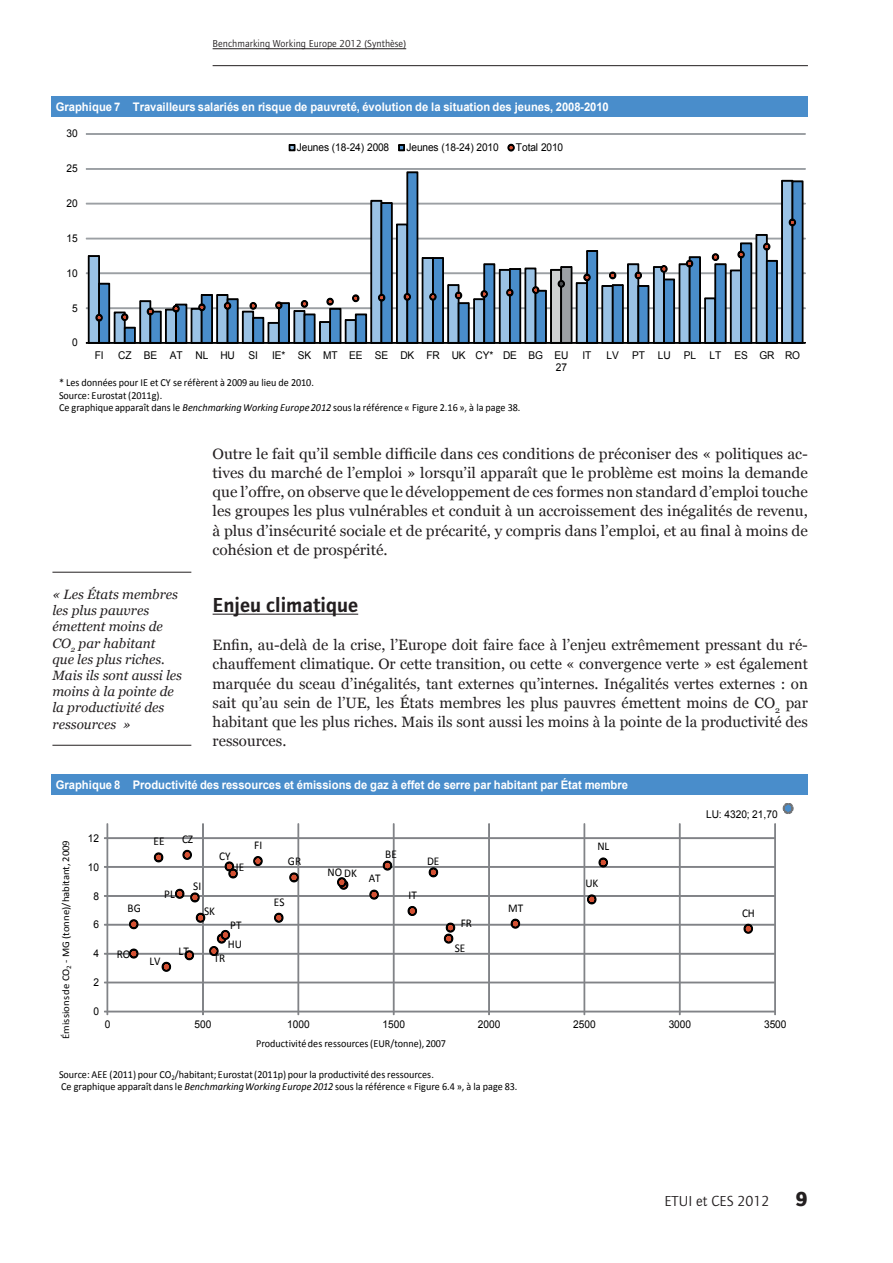
<style>
.page{position:relative;width:893px;height:1263px;background:#fff}
.page>*{position:absolute;margin:0;border:0;box-sizing:border-box;transform-origin:0 0}
.t1{font:600 21px "Foundry Journal";color:#231f20}
.t2{font:15px/19.2px "Georgia";color:#231f20;text-align:justify}
.t3{font:15px "Foundry Journal";color:#231f20}
.t4{font:italic 13.5px/16.2px "Georgia";color:#231f20}
.t5{font:700 11.85px "Arial";color:#fff;scale:.95 1}
.t6{font:11.85px "Calibri";color:#000;scale:.95 1}
.t7{font:10.65px/12.8px "Calibri";color:#000;scale:.95 1}
.t8{font:10.65px/12.1px "Arial";letter-spacing:-.005em;color:#000;text-align:right;scale:.95 1}
.t9{font:10.5px "Foundry Journal";color:#231f20}
.t10{font:10.2px "Calibri";color:#000;scale:1.06 1}
.s1{font-style:italic}
.s2{font-weight:700;font-size:20.85px}
</style>
<div class="page">
<hr style="left:213px;top:65px;width:595px;height:1px;background:#231f20">
<hr style="left:213px;top:48px;width:193px;height:1px;background:#231f20">
<hr style="left:213px;top:614px;width:145px;height:1px;background:#231f20">
<div style="left:86px;top:308px;width:719px;height:1px;border:1px solid #9ca0a4"></div>
<div style="left:86px;top:273px;width:719px;height:1px;border:1px solid #9ca0a4"></div>
<div style="left:86px;top:238px;width:719px;height:1px;border:1px solid #9ca0a4"></div>
<div style="left:86px;top:203px;width:719px;height:1px;border:1px solid #9ca0a4"></div>
<div style="left:86px;top:168px;width:719px;height:1px;border:1px solid #9ca0a4"></div>
<div style="left:86px;top:133px;width:719px;height:2px;border:1px solid #9ca0a4"></div>
<div style="left:86px;top:342px;width:719px;height:1px;border:1px solid #000"></div>
<svg style="left:88px;top:172px;width:715px;height:172px"></svg>
<svg style="left:289px;top:144px;width:6px;height:7px"></svg>
<svg style="left:398px;top:144px;width:7px;height:7px"></svg>
<svg style="left:508px;top:144px;width:7px;height:8px"></svg>
<div style="left:51px;top:96px;width:757px;height:20px;background:#498dcb"></div>
<div style="left:51px;top:774px;width:757px;height:20px;background:#498dcb"></div>
<div style="left:107px;top:982px;width:668px;height:1px;border:1px solid #818387"></div>
<div style="left:107px;top:953px;width:668px;height:1px;border:1px solid #818387"></div>
<div style="left:107px;top:924px;width:668px;height:1px;border:1px solid #818387"></div>
<div style="left:107px;top:895px;width:668px;height:1px;border:1px solid #818387"></div>
<div style="left:107px;top:866px;width:668px;height:1px;border:1px solid #818387"></div>
<div style="left:107px;top:837px;width:668px;height:2px;border:1px solid #818387"></div>
<div style="left:202px;top:824px;width:2px;height:188px;border:1px solid #818387"></div>
<div style="left:298px;top:824px;width:1px;height:188px;border:1px solid #818387"></div>
<div style="left:393px;top:824px;width:1px;height:188px;border:1px solid #818387"></div>
<div style="left:488px;top:824px;width:2px;height:188px;border:1px solid #818387"></div>
<div style="left:584px;top:824px;width:1px;height:188px;border:1px solid #818387"></div>
<div style="left:679px;top:824px;width:1px;height:188px;border:1px solid #818387"></div>
<div style="left:775px;top:824px;width:1px;height:188px;border:1px solid #818387"></div>
<div style="left:107px;top:824px;width:1px;height:188px;border:1px solid #818387"></div>
<div style="left:107px;top:1011px;width:668px;height:1px;border:1px solid #818387"></div>
<svg style="left:104px;top:1011px;width:4px;height:4px"></svg>
<svg style="left:162px;top:962px;width:9px;height:9px"></svg>
<svg style="left:185px;top:951px;width:9px;height:9px"></svg>
<svg style="left:129px;top:949px;width:9px;height:9px"></svg>
<svg style="left:210px;top:930px;width:20px;height:25px"></svg>
<svg style="left:744px;top:924px;width:9px;height:9px"></svg>
<svg style="left:444px;top:923px;width:11px;height:20px"></svg>
<svg style="left:129px;top:920px;width:9px;height:9px"></svg>
<svg style="left:511px;top:919px;width:9px;height:9px"></svg>
<svg style="left:274px;top:913px;width:9px;height:9px"></svg>
<svg style="left:196px;top:913px;width:9px;height:9px"></svg>
<svg style="left:408px;top:906px;width:9px;height:9px"></svg>
<svg style="left:587px;top:895px;width:9px;height:9px"></svg>
<svg style="left:191px;top:893px;width:8px;height:9px"></svg>
<svg style="left:370px;top:890px;width:8px;height:9px"></svg>
<svg style="left:175px;top:889px;width:9px;height:9px"></svg>
<svg style="left:337px;top:878px;width:11px;height:11px"></svg>
<svg style="left:290px;top:873px;width:8px;height:9px"></svg>
<svg style="left:429px;top:868px;width:9px;height:9px"></svg>
<svg style="left:225px;top:862px;width:12px;height:16px"></svg>
<svg style="left:383px;top:861px;width:9px;height:9px"></svg>
<svg style="left:599px;top:858px;width:9px;height:9px"></svg>
<svg style="left:254px;top:856px;width:8px;height:10px"></svg>
<svg style="left:154px;top:853px;width:9px;height:9px"></svg>
<svg style="left:183px;top:850px;width:8px;height:9px"></svg>
<svg style="left:783px;top:804px;width:10px;height:10px"></svg>
<hr style="left:52px;top:572px;width:139px;height:1px;background:#231f20">
<hr style="left:52px;top:745px;width:139px;height:1px;background:#231f20">
<p class="t9" style="left:213px;top:38px;width:195px">Benchmarking Working Europe 2012 (Synthèse)</p>
<p class="t5" style="left:56px;top:99px;width:584px">Graphique 7 Travailleurs salariés en risque de pauvreté, évolution de la situation des jeunes, 2008-2010</p>
<p class="t8" style="left:67px;top:128px;width:13px">30</p>
<p class="t8" style="left:67px;top:163px;width:13px">25</p>
<p class="t8" style="left:67px;top:197px;width:13px">20</p>
<p class="t8" style="left:67px;top:232px;width:13px">15</p>
<p class="t8" style="left:67px;top:267px;width:13px">10</p>
<p class="t8" style="left:72px;top:302px;width:7px">5</p>
<p class="t8" style="left:72px;top:337px;width:7px">0</p>
<p class="t8" style="left:297px;top:141px;width:99px">Jeunes (18-24) 2008</p>
<p class="t8" style="left:406px;top:141px;width:99px">Jeunes (18-24) 2010</p>
<p class="t8" style="left:516px;top:141px;width:51px">Total 2010</p>
<p class="t8" style="left:95px;top:349px;width:11px">FI</p>
<p class="t8" style="left:118px;top:349px;width:124px">CZ BE AT NL HU</p>
<p class="t8" style="left:249px;top:349px;width:11px">SI</p>
<p class="t8" style="left:272px;top:349px;width:313px">IE* SK MT EE SE DK FR UK CY* DE BG EU<br>27</p>
<p class="t8" style="left:583px;top:349px;width:11px">IT</p>
<p class="t8" style="left:607px;top:349px;width:96px">LV PT LU PL</p>
<p class="t8" style="left:710px;top:349px;width:97px">LT ES GR RO</p>
<p class="t7" style="left:59px;top:376px;width:487px">* Les données pour IE et CY se réfèrent à 2009 au lieu de 2010.<br>Source: Eurostat (2011g).<br>Ce graphique apparaît dans le <span class="s1">BenchmarkingWorking Europe 2012</span> sous la référence « Figure 2.16 », à la page 38.</p>
<p class="t2" style="left:213px;top:445px;width:597px">Outre le fait qu’il semble difficile dans ces conditions de préconiser des « politiques ac&shy;tives du marché de l’emploi » lorsqu’il apparaît que le problème est moins la demande que l’offre, on observe que le développement de ces formes non standard d’emploi touche les groupes les plus vulnérables et conduit à un accroissement des inégalités de revenu, à plus d’insécurité sociale et de précarité, y compris dans l’emploi, et au final à moins de cohésion et de prospérité.</p>
<h1 class="t1" style="left:213px;top:593px;width:147px">Enjeu climatique</h1>
<p class="t2" style="left:213px;top:636px;width:597px">Enfin, au-delà de la crise, l’Europe doit faire face à l’enjeu extrêmement pressant du ré&shy;chauffement climatique. Or cette transition, ou cette « convergence verte » est également marquée du sceau d’inégalités, tant externes qu’internes. Inégalités vertes externes : on sait qu’au sein de l’UE, les États membres les plus pauvres émettent moins de CO<sub>2</sub> par habitant que les plus riches. Mais ils sont aussi les moins à la pointe de la productivité des ressources.</p>
<p class="t5" style="left:56px;top:777px;width:604px">Graphique 8 Productivité des ressources et émissions de gaz à effet de serre par habitant par État membre</p>
<p class="t4" style="left:52px;top:586px;width:131px">« Les États membres les plus pauvres émettent moins de<br>CO<sub>2</sub> par habitant<br>que les plus riches.<br>Mais ils sont aussi les moins à la pointe de la productivité des ressources »</p>
<p class="t10" style="left:59px;top:1039px;width:189px;rotate:-90deg">Émissions de CO<sub>2</sub> - MG (tonne)/habitant, 2009</p>
<p class="t8" style="left:706px;top:808px;width:77px">LU: 4320; 21,70</p>
<p class="t8" style="left:88px;top:832px;width:13px">12</p>
<p class="t8" style="left:88px;top:861px;width:13px">10</p>
<p class="t8" style="left:93px;top:890px;width:7px">8</p>
<p class="t6" style="left:153px;top:834px;width:13px">EE</p>
<p class="t6" style="left:182px;top:831px;width:13px">CZ</p>
<p class="t6" style="left:254px;top:837px;width:10px">FI</p>
<p class="t6" style="left:597px;top:839px;width:14px">NL</p>
<p class="t6" style="left:219px;top:849px;width:13px">CY</p>
<p class="t6" style="left:385px;top:847px;width:14px">BE</p>
<p class="t6" style="left:427px;top:853px;width:15px">DE</p>
<p class="t6" style="left:288px;top:854px;width:16px">GR</p>
<p class="t6" style="left:236px;top:859px;width:10px">IE</p>
<p class="t6" style="left:328px;top:865px;width:32px">NO DK</p>
<p class="t6" style="left:369px;top:871px;width:14px">AT</p>
<p class="t6" style="left:193px;top:878px;width:10px">SI</p>
<p class="t6" style="left:585px;top:876px;width:15px">UK</p>
<p class="t6" style="left:164px;top:887px;width:13px">PL</p>
<p class="t6" style="left:408px;top:887px;width:10px">IT</p>
<p class="t6" style="left:274px;top:894px;width:13px">ES</p>
<p class="t6" style="left:128px;top:901px;width:15px">BG</p>
<p class="t6" style="left:508px;top:900px;width:17px">MT</p>
<p class="t6" style="left:204px;top:903px;width:13px">SK</p>
<p class="t6" style="left:742px;top:905px;width:15px">CH</p>
<p class="t8" style="left:93px;top:919px;width:7px">6</p>
<p class="t6" style="left:230px;top:917px;width:13px">PT</p>
<p class="t6" style="left:461px;top:916px;width:13px">FR</p>
<p class="t8" style="left:93px;top:947px;width:7px">4</p>
<p class="t6" style="left:117px;top:946px;width:16px">RO</p>
<p class="t6" style="left:179px;top:944px;width:12px">LT</p>
<p class="t6" style="left:149px;top:954px;width:13px">LV</p>
<p class="t6" style="left:228px;top:936px;width:16px">HU</p>
<p class="t6" style="left:214px;top:951px;width:14px">TR</p>
<p class="t6" style="left:455px;top:941px;width:13px">SE</p>
<p class="t8" style="left:93px;top:976px;width:7px">2</p>
<p class="t8" style="left:93px;top:1005px;width:7px">0</p>
<p class="t8" style="left:105px;top:1018px;width:7px">0</p>
<p class="t8" style="left:195px;top:1018px;width:19px">500</p>
<p class="t8" style="left:287px;top:1018px;width:25px">1000</p>
<p class="t8" style="left:383px;top:1018px;width:25px">1500</p>
<p class="t8" style="left:478px;top:1018px;width:25px">2000</p>
<p class="t8" style="left:573px;top:1018px;width:25px">2500</p>
<p class="t8" style="left:669px;top:1018px;width:25px">3000</p>
<p class="t8" style="left:764px;top:1018px;width:25px">3500</p>
<p class="t7" style="left:256px;top:1037px;width:201px">Productivité des ressources (EUR/tonne), 2007</p>
<p class="t7" style="left:59px;top:1068px;width:484px">Source: AEE (2011) pour CO<sub>2</sub>/habitant; Eurostat (2011p) pour la productivité des ressources.<br>Ce graphique apparaît dans le <span class="s1">BenchmarkingWorking Europe 2012</span> sous la référence « Figure 6.4 », à la page 83.</p>
<p class="t3" style="left:664px;top:1192px;width:145px">ETUI et CES 2012 <span class="s2">9</span></p>
</div>
